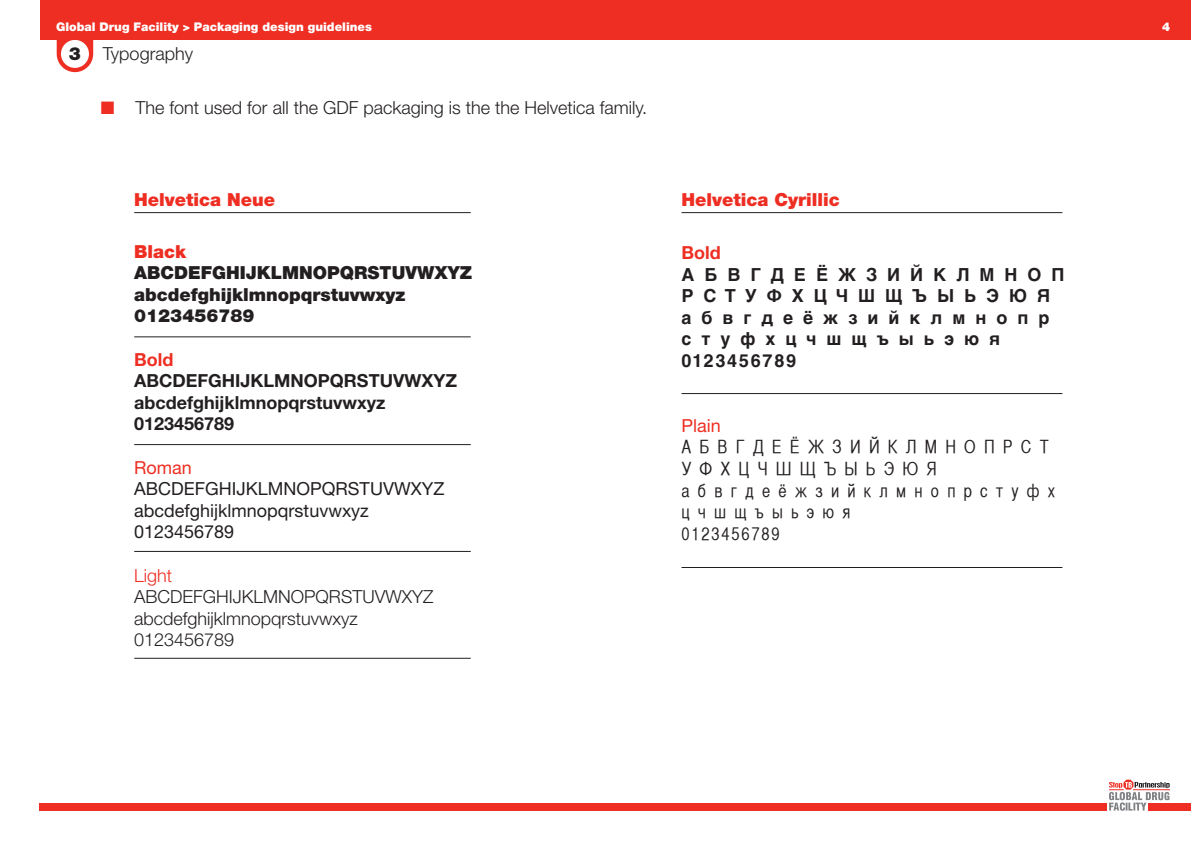
<style>
.page{position:relative;width:1191px;height:842px;background:#fff}
.page>*{position:absolute;margin:0;border:0;box-sizing:border-box;transform-origin:0 0}
.t1{font:300 18px/21.6px "Helvetica Neue LT Std";color:#231f20}
.t2{font:700 18px/21.6px "Helvetica Cyr";letter-spacing:.1em;color:#231f20}
.t3{font:18px/21.6px "Helvetica CY Plain";letter-spacing:.1em;color:#231f20}
.t4{font:900 18px/21.6px "Helvetica Neue LT Std";color:#231f20}
.t5{font:700 18px/21.6px "Helvetica Neue LT Std";color:#231f20}
.t6{font:18px/21.6px "Helvetica Neue LT Std";color:#231f20}
.t7{font:900 18px "Helvetica Neue LT Std";color:#ee2e22}
.t8{font:18px "Helvetica Neue LT Std";color:#ee2e22}
.t9{font:700 18px "Helvetica Neue LT Std";color:#ee2e22}
.t10{font:300 18px "Helvetica Neue LT Std";color:#ee2e22}
.t11{font:900 12px "Helvetica Neue LT Std";color:#fff}
.s1{font-weight:900}
.s2{color:#ee2e22}
</style>
<div class="page">
<div style="left:40px;top:0;width:1151px;height:40px;background:#ee2e22"></div>
<svg style="left:57px;top:40px;width:36px;height:32px"></svg>
<hr style="left:1133px;top:789px;width:37px;height:1px;background:#ee2e22">
<svg style="left:1109px;top:780px;width:60px;height:31px"></svg>
<div style="left:359px;top:803px;width:747px;height:7px;background:#ee2e22"></div>
<div style="left:1148px;top:803px;width:43px;height:7px;background:#ee2e22"></div>
<div style="left:40px;top:803px;width:707px;height:7px;background:#ee2e22"></div>
<hr style="left:134px;top:212px;width:337px;height:1px;background:#231f20">
<hr style="left:134px;top:336px;width:337px;height:1px;background:#231f20">
<hr style="left:134px;top:444px;width:337px;height:1px;background:#231f20">
<hr style="left:134px;top:551px;width:337px;height:1px;background:#231f20">
<hr style="left:134px;top:658px;width:337px;height:1px;background:#231f20">
<hr style="left:681px;top:212px;width:381px;height:1px;background:#231f20">
<hr style="left:681px;top:393px;width:381px;height:1px;background:#231f20">
<hr style="left:681px;top:567px;width:381px;height:1px;background:#231f20">
<p class="t11" style="left:56px;top:19px;width:317px">Global Drug Facility &gt; Packaging design guidelines</p>
<p class="t11" style="left:1162px;top:19px;width:10px">4</p>
<p class="t1" style="left:69px;top:43px;width:126px"><span class="s1">3</span> Typography</p>
<p class="t1" style="left:101px;top:97px;width:548px"><span class="s2">■</span> The font used for all the GDF packaging is the the Helvetica family.</p>
<p class="t7" style="left:134px;top:188px;width:143px">Helvetica Neue</p>
<p class="t7" style="left:681px;top:188px;width:160px">Helvetica Cyrillic</p>
<p class="t7" style="left:134px;top:240px;width:54px">Black</p>
<p class="t4" style="left:134px;top:262px;width:339px">ABCDEFGHIJKLMNOPQRSTUVWXYZ abcdefghijklmnopqrstuvwxyz<br>0123456789</p>
<p class="t9" style="left:134px;top:348px;width:41px">Bold</p>
<p class="t5" style="left:134px;top:370px;width:324px">ABCDEFGHIJKLMNOPQRSTUVWXYZ abcdefghijklmnopqrstuvwxyz<br>0123456789</p>
<p class="t8" style="left:134px;top:456px;width:59px">Roman</p>
<p class="t6" style="left:134px;top:478px;width:312px">ABCDEFGHIJKLMNOPQRSTUVWXYZ abcdefghijklmnopqrstuvwxyz<br>0123456789</p>
<p class="t10" style="left:134px;top:564px;width:39px">Light</p>
<p class="t1" style="left:134px;top:586px;width:301px">ABCDEFGHIJKLMNOPQRSTUVWXYZ abcdefghijklmnopqrstuvwxyz<br>0123456789</p>
<p class="t9" style="left:681px;top:241px;width:41px">Bold</p>
<p class="t2" style="left:681px;top:263px;width:384px">А Б В Г Д Е Ё Ж З И Й К Л М Н О П<br>Р С Т У Ф Х Ц Ч Ш Щ Ъ Ы Ь Э Ю Я а б в г д е ё ж з и й к л м н о п р<br>с т у ф х ц ч ш щ ъ ы ь э ю я<br>0123456789</p>
<p class="t8" style="left:681px;top:415px;width:41px">Plain</p>
<p class="t3" style="left:681px;top:436px;width:375px">А Б В Г Д Е Ё Ж З И Й К Л М Н О П Р С Т<br>У Ф Х Ц Ч Ш Щ Ъ Ы Ь Э Ю Я<br>а б в г д е ё ж з и й к л м н о п р с т у ф х ц ч ш щ ъ ы ь э ю я<br>0123456789</p>
</div>
